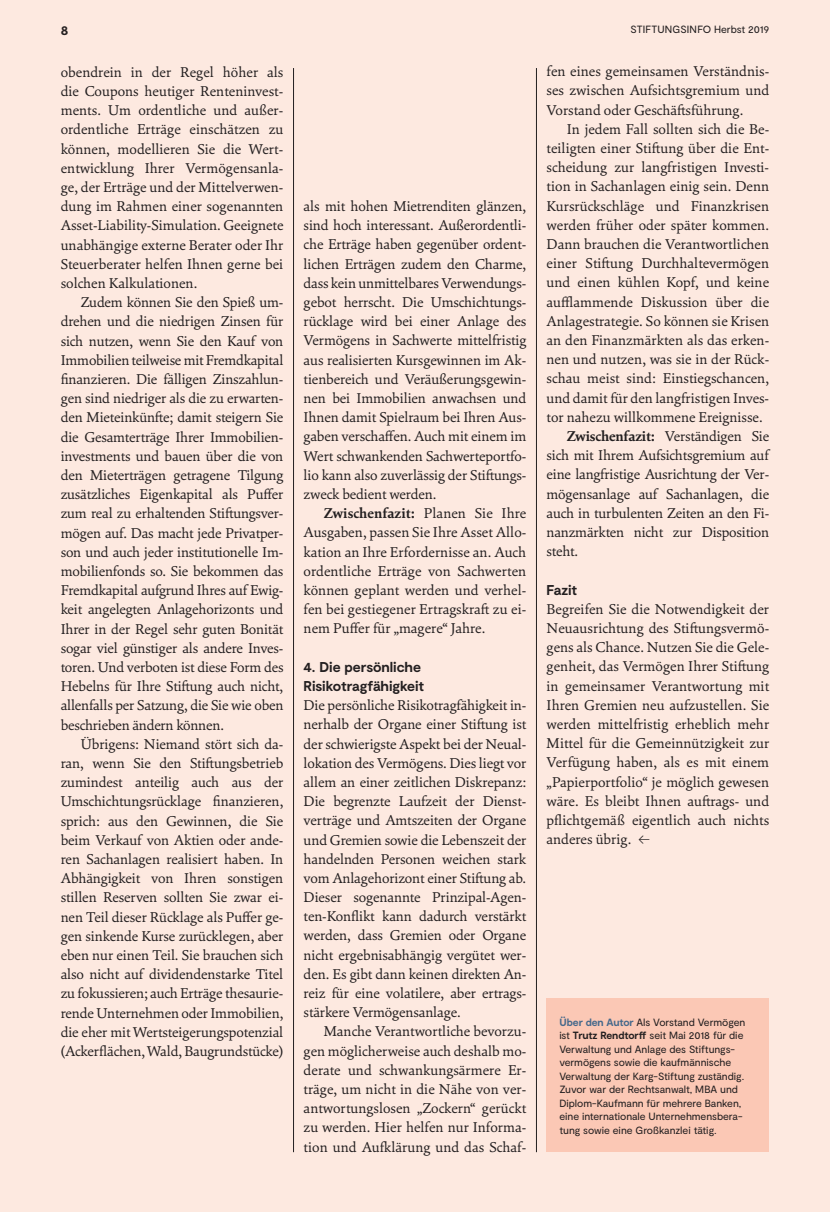
<style>
.page{position:relative;width:830px;height:1212px;background:#fff}
.page>*{position:absolute;margin:0;border:0;box-sizing:border-box;transform-origin:0 0}
.t1{font:14.25px/19.2px "Cala";color:#231f20;text-align:justify}
.t2{font:700 14.25px/19.2px "Moderat";letter-spacing:-.005em;color:#231f20}
.t3{font:700 13.5px "Moderat";color:#231f20}
.t4{font:10.5px/13.5px "Moderat";letter-spacing:-.005em;color:#231f20}
.s1{font-weight:700}
.s2{font-family:"Moderat";font-weight:100}
.s3{font-weight:700;color:#45698b}
</style>
<div class="page">
<div style="left:0;top:0;width:829px;height:1212px;background:#fde9e0"></div>
<div style="left:546px;top:998px;width:222px;height:154px;background:#fbc8b5"></div>
<hr style="left:536px;top:68px;width:1px;height:1084px;background:#231f20">
<hr style="left:293px;top:68px;width:1px;height:1084px;background:#231f20">
<p class="t3" style="left:61px;top:22px;width:9px">8</p>
<p class="t4" style="left:630px;top:23px;width:140px">STIFTUNGSINFO Herbst 2019</p>
<p class="t1" style="left:61px;top:62px;width:224px">obendrein in der Regel höher als die Coupons heutiger Renteninvest&shy;ments. Um ordentliche und außer&shy;ordentliche Erträge einschätzen zu können, modellieren Sie die Wert&shy;entwicklung Ihrer Vermögensanla&shy;ge, der Erträge und der Mittelverwen&shy;dung im Rahmen einer sogenannten Asset-Liability-Simulation. Geeignete unabhängige externe Berater oder Ihr Steuerberater helfen Ihnen gerne bei solchen Kalkulationen.</p>
<p class="t1" style="left:61px;top:293px;width:224px;text-indent:20px">Zudem können Sie den Spieß um&shy;drehen und die niedrigen Zinsen für sich nutzen, wenn Sie den Kauf von Immobilien teilweise mit Fremdkapital finanzieren. Die fälligen Zinszahlun&shy;gen sind niedriger als die zu erwarten&shy;den Mieteinkünfte; damit steigern Sie die Gesamterträge Ihrer Immobilien&shy;investments und bauen über die von den Mieterträgen getragene Tilgung zusätzliches Eigenkapital als Puffer zum real zu erhaltenden Stiftungsver&shy;mögen auf. Das macht jede Privatper&shy;son und auch jeder institutionelle Im&shy;mobilienfonds so. Sie bekommen das Fremdkapital aufgrund Ihres auf Ewig&shy;keit angelegten Anlagehorizonts und Ihrer in der Regel sehr guten Bonität sogar viel günstiger als andere Inves&shy;toren. Und verboten ist diese Form des Hebelns für Ihre Stiftung auch nicht, allenfalls per Satzung, die Sie wie oben beschrieben ändern können.</p>
<p class="t1" style="left:61px;top:734px;width:224px;text-indent:20px">Übrigens: Niemand stört sich da&shy;ran, wenn Sie den Stiftungsbetrieb zumindest anteilig auch aus der Umschichtungsrücklage finanzieren, sprich: aus den Gewinnen, die Sie beim Verkauf von Aktien oder ande&shy;ren Sachanlagen realisiert haben. In Abhängigkeit von Ihren sonstigen stillen Reserven sollten Sie zwar ei&shy;nen Teil dieser Rücklage als Puffer ge&shy;gen sinkende Kurse zurücklegen, aber eben nur einen Teil. Sie brauchen sich also nicht auf dividendenstarke Titel zu fokussieren; auch Erträge thesaurie&shy;rende Unternehmen oder Immobilien, die eher mit Wertsteigerungspotenzial (Ackerflächen, Wald, Baugrundstücke)</p>
<p class="t1" style="left:303px;top:196px;width:224px">als mit hohen Mietrenditen glänzen, sind hoch interessant. Außerordentli&shy;che Erträge haben gegenüber ordent&shy;lichen Erträgen zudem den Charme, dass kein unmittelbares Verwendungs&shy;gebot herrscht. Die Umschichtungs&shy;rücklage wird bei einer Anlage des Vermögens in Sachwerte mittelfristig aus realisierten Kursgewinnen im Ak&shy;tienbereich und Veräußerungsgewin&shy;nen bei Immobilien anwachsen und Ihnen damit Spielraum bei Ihren Aus&shy;gaben verschaffen. Auch mit einem im Wert schwankenden Sachwerteportfo&shy;lio kann also zuverlässig der Stiftungs&shy;zweck bedient werden.</p>
<p class="t1" style="left:303px;top:504px;width:224px;text-indent:20px"><span class="s1">Zwischenfazit:</span> Planen Sie Ihre Ausgaben, passen Sie Ihre Asset Allo&shy;kation an Ihre Erfordernisse an. Auch ordentliche Erträge von Sachwerten können geplant werden und verhel&shy;fen bei gestiegener Ertragskraft zu ei&shy;nem Puffer für „magere“ Jahre.</p>
<p class="t2" style="left:303px;top:658px;width:122px">4. Die persönliche<br>Risikotragfähigkeit</p>
<p class="t1" style="left:303px;top:696px;width:224px">Die persönliche Risikotragfähigkeit in&shy;nerhalb der Organe einer Stiftung ist der schwierigste Aspekt bei der Neual&shy;lokation des Vermögens. Dies liegt vor allem an einer zeitlichen Diskrepanz:<br>Die begrenzte Laufzeit der Dienst&shy;verträge und Amtszeiten der Organe und Gremien sowie die Lebenszeit der handelnden Personen weichen stark vom Anlagehorizont einer Stiftung ab.<br>Dieser sogenannte Prinzipal-Agen&shy;ten-Konflikt kann dadurch verstärkt werden, dass Gremien oder Organe nicht ergebnisabhängig vergütet wer&shy;den. Es gibt dann keinen direkten An&shy;reiz für eine volatilere, aber ertrags&shy;stärkere Vermögensanlage.</p>
<p class="t1" style="left:303px;top:1022px;width:224px;text-indent:20px">Manche Verantwortliche bevorzu&shy;gen möglicherweise auch deshalb mo&shy;derate und schwankungsärmere Er&shy;träge, um nicht in die Nähe von ver&shy;antwortungslosen „Zockern“ gerückt zu werden. Hier helfen nur Informa&shy;tion und Aufklärung und das Schaf-</p>
<p class="t1" style="left:546px;top:62px;width:224px">fen eines gemeinsamen Verständnis&shy;ses zwischen Aufsichtsgremium und Vorstand oder Geschäftsführung.</p>
<p class="t1" style="left:566px;top:119px;width:204px">In jedem Fall sollten sich die Be-</p>
<p class="t1" style="left:546px;top:139px;width:224px">teiligten einer Stiftung über die Ent-</p>
<p class="t1" style="left:546px;top:158px;width:224px">scheidung zur langfristigen Investi-</p>
<p class="t1" style="left:546px;top:177px;width:224px">tion in Sachanlagen einig sein. Denn</p>
<p class="t1" style="left:546px;top:196px;width:224px">Kursrückschläge und Finanzkrisen</p>
<p class="t1" style="left:546px;top:215px;width:224px">werden früher oder später kommen.</p>
<p class="t1" style="left:546px;top:235px;width:224px">Dann brauchen die Verantwortlichen</p>
<p class="t1" style="left:546px;top:254px;width:224px">einer Stiftung Durchhaltevermögen</p>
<p class="t1" style="left:546px;top:273px;width:224px">und einen kühlen Kopf, und keine</p>
<p class="t1" style="left:546px;top:292px;width:224px">aufflammende Diskussion über die</p>
<p class="t1" style="left:546px;top:311px;width:224px">Anlagestrategie. So können sie Krisen</p>
<p class="t1" style="left:546px;top:331px;width:224px">an den Finanzmärkten als das erken-</p>
<p class="t1" style="left:546px;top:350px;width:224px">nen und nutzen, was sie in der Rück-</p>
<p class="t1" style="left:546px;top:369px;width:224px">schau meist sind: Einstiegschancen,</p>
<p class="t1" style="left:546px;top:388px;width:224px">und damit für den langfristigen Inves-</p>
<p class="t1" style="left:546px;top:407px;width:217px">tor nahezu willkommene Ereignisse.</p>
<p class="t1" style="left:566px;top:426px;width:204px"><span class="s1">Zwischenfazit:</span> Verständigen Sie</p>
<p class="t1" style="left:546px;top:446px;width:223px">sich mit Ihrem Aufsichtsgremium auf</p>
<p class="t1" style="left:546px;top:465px;width:224px">eine langfristige Ausrichtung der Ver-</p>
<p class="t1" style="left:546px;top:484px;width:224px">mögensanlage auf Sachanlagen, die</p>
<p class="t1" style="left:546px;top:503px;width:224px">auch in turbulenten Zeiten an den Fi-</p>
<p class="t1" style="left:546px;top:522px;width:224px">nanzmärkten nicht zur Disposition</p>
<p class="t1" style="left:546px;top:542px;width:33px">steht.</p>
<p class="t2" style="left:546px;top:581px;width:32px">Fazit</p>
<p class="t1" style="left:546px;top:599px;width:224px">Begreifen Sie die Notwendigkeit der Neuausrichtung des Stiftungsvermö&shy;gens als Chance. Nutzen Sie die Gele&shy;genheit, das Vermögen Ihrer Stiftung in gemeinsamer Verantwortung mit Ihren Gremien neu aufzustellen. Sie werden mittelfristig erheblich mehr Mittel für die Gemeinnützigkeit zur Verfügung haben, als es mit einem „Papierportfolio“ je möglich gewesen wäre. Es bleibt Ihnen auftrags- und pflichtgemäß eigentlich auch nichts anderes übrig. <span class="s2">←</span></p>
<p class="t4" style="left:559px;top:1015px;width:187px"><span class="s3">Über den Autor</span> Als Vorstand Vermögen ist <span class="s1">Trutz Rendtorff</span> seit Mai 2018 für die Verwaltung und Anlage des Stiftungs&shy;vermögens sowie die kaufmännische Verwaltung der Karg-Stiftung zuständig.<br>Zuvor war der Rechtsanwalt, MBA und Diplom-Kaufmann für mehrere Banken, eine internationale Unternehmensbera&shy;tung sowie eine Großkanzlei tätig.</p>
</div>
